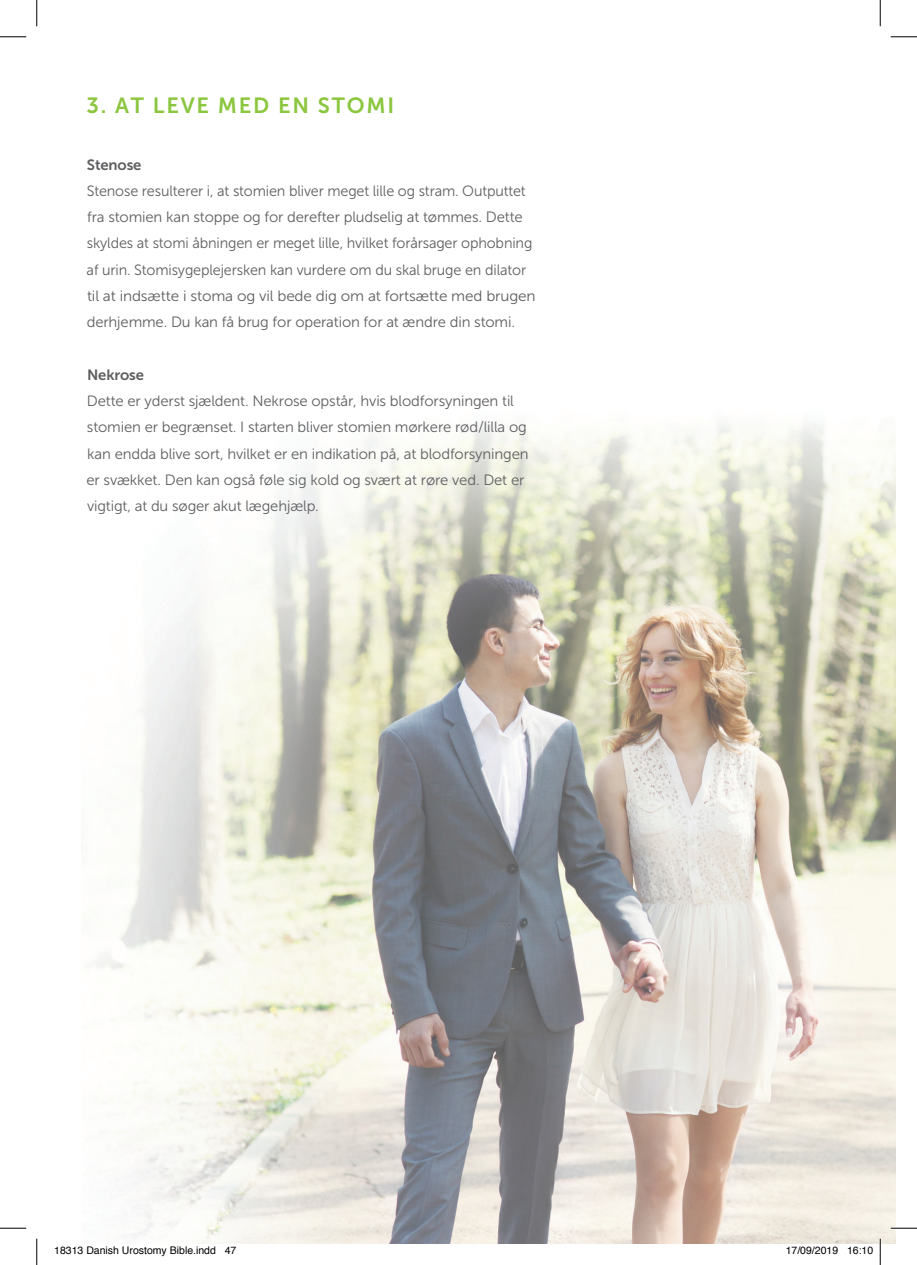
<style>
.page{position:relative;width:917px;height:1265px;background:#fff}
.page>*{position:absolute;margin:0;border:0;box-sizing:border-box;transform-origin:0 0}
.t1{font:21.88px "Museo Sans 700";letter-spacing:.08em;color:#8bc63e}
.t2{font:14.88px/26.2px "Museo Sans 300";letter-spacing:-.01em;color:#5f5f62}
.t3{font:14.88px "Museo Sans 700";letter-spacing:-.01em;color:#5f5f62}
.t4{font:10.5px "Helvetica";color:#000}
</style>
<div class="page">
<img style="left:87px;top:423px;width:808px;height:819px">
<hr style="left:891px;top:1226px;width:26px;height:2px;background:#fff">
<hr style="left:879px;top:1238px;width:2px;height:26px;background:#fff">
<svg style="left:0;top:36px;width:26px;height:1px"></svg>
<svg style="left:891px;top:36px;width:26px;height:1px"></svg>
<svg style="left:0;top:1227px;width:26px;height:1px"></svg>
<svg style="left:891px;top:1227px;width:26px;height:1px"></svg>
<svg style="left:36px;top:0;width:1px;height:26px"></svg>
<svg style="left:36px;top:1238px;width:1px;height:26px"></svg>
<svg style="left:880px;top:0;width:1px;height:26px"></svg>
<svg style="left:880px;top:1238px;width:1px;height:26px"></svg>
<h1 class="t1" style="left:86px;top:93px;width:309px">3. AT LEVE MED EN STOMI</h1>
<p class="t3" style="left:87px;top:156px;width:56px">Stenose</p>
<p class="t2" style="left:87px;top:178px;width:450px">Stenose resulterer i, at stomien bliver meget lille og stram. Outputtet fra stomien kan stoppe og for derefter pludselig at tømmes. Dette skyldes at stomi åbningen er meget lille, hvilket forårsager ophobning af urin. Stomisygeplejersken kan vurdere om du skal bruge en dilator til at indsætte i stoma og vil bede dig om at fortsætte med brugen derhjemme. Du kan få brug for operation for at ændre din stomi.</p>
<p class="t3" style="left:87px;top:366px;width:58px">Nekrose</p>
<p class="t2" style="left:87px;top:388px;width:444px">Dette er yderst sjældent. Nekrose opstår, hvis blodforsyningen til stomien er begrænset. I starten bliver stomien mørkere rød/lilla og kan endda blive sort, hvilket er en indikation på, at blodforsyningen er svækket. Den kan også føle sig kold og svært at røre ved. Det er vigtigt, at du søger akut lægehjælp.</p>
<p class="t4" style="left:54px;top:1242px;width:184px">18313 Danish Urostomy Bible.indd 47</p>
<p class="t4" style="left:786px;top:1242px;width:89px">17/09/2019 16:10</p>
</div>
